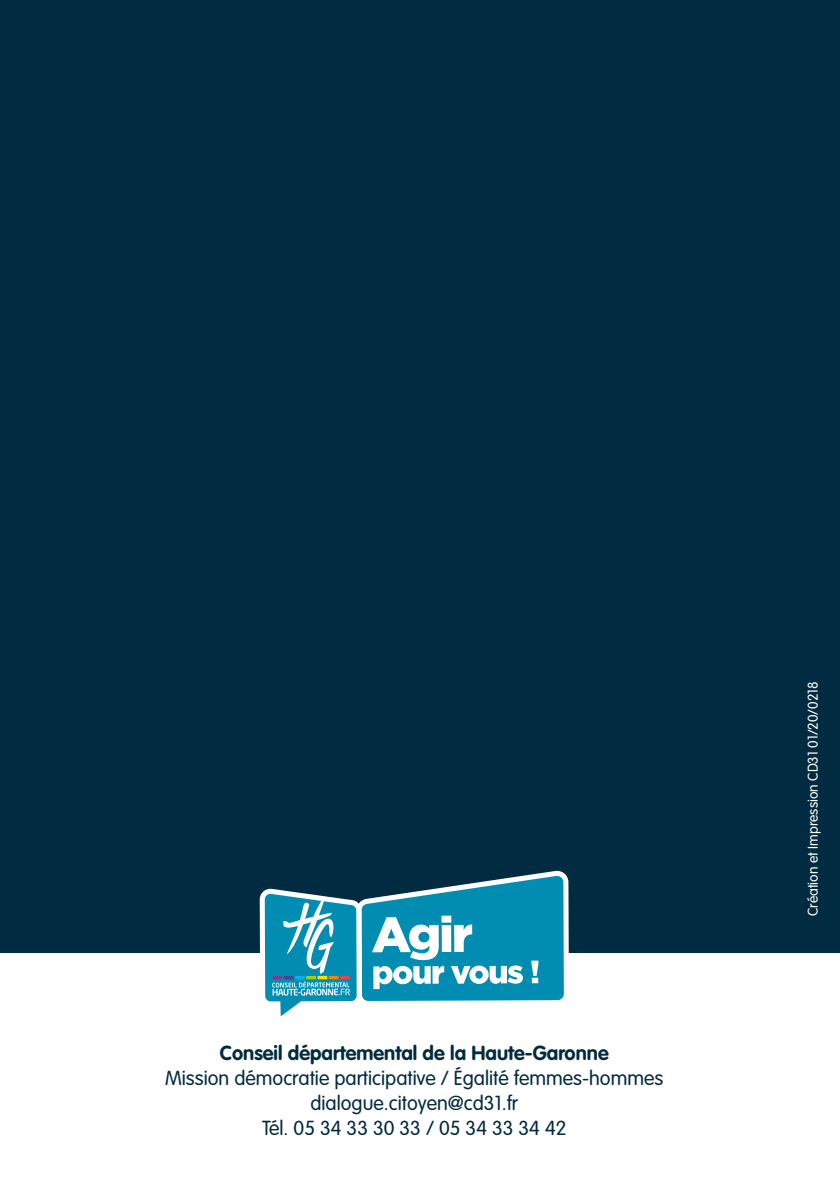
<style>
.page{position:relative;width:840px;height:1191px;background:#fff}
.page>*{position:absolute;margin:0;border:0;box-sizing:border-box;transform-origin:0 0}
.t1{font:300 20px/25px "VAG Rounded Std";color:#002b40;text-align:center}
.t2{font:700 20px "VAG Rounded Std";color:#002b40}
.t3{font:300 14px "VAG Rounded Std";color:#fff}
</style>
<div class="page">
<div style="left:0;top:0;width:839px;height:952px;background:#002b40"></div>
<svg style="left:259px;top:870px;width:309px;height:147px"></svg>
<p class="t2" style="left:220px;top:1041px;width:390px">Conseil départemental de la Haute-Garonne</p>
<p class="t1" style="left:165px;top:1066px;width:499px">Mission démocratie participative / Égalité femmes-hommes dialogue.citoyen@cd31.fr<br>Tél. 05 34 33 30 33 / 05 34 33 34 42</p>
<p class="t3" style="left:804px;top:916px;width:236px;rotate:-90deg">Création et Impression CD31 01/20/0218</p>
</div>
